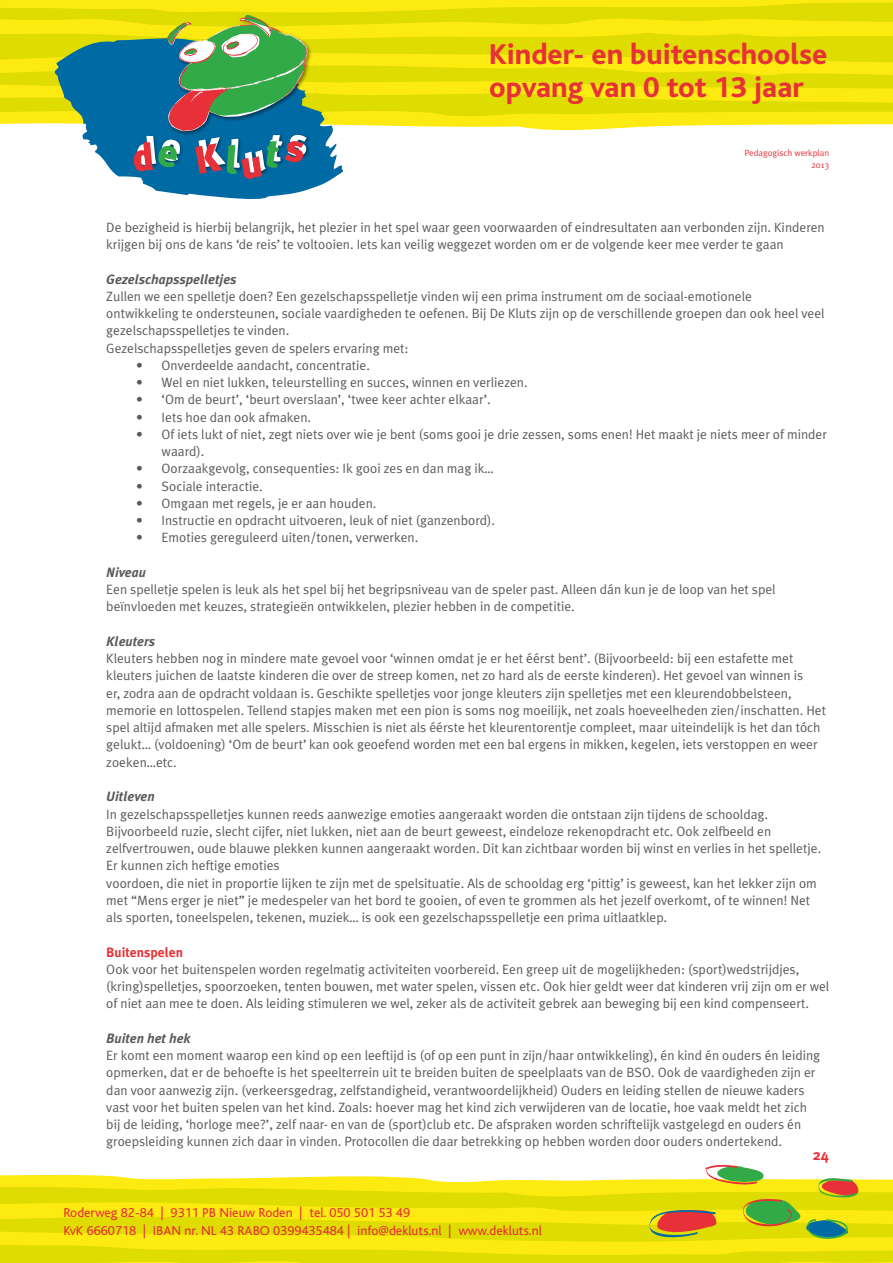
<style>
.page{position:relative;width:893px;height:1263px;background:#fff}
.page>*{position:absolute;margin:0;border:0;box-sizing:border-box;transform-origin:0 0}
.t1{font:800 30px/33px "Bliss";color:#e73037}
.t2{font:700 15px "Meta Plus";color:#e73137}
.t3{font:13.5px/17.2px "Meta Plus Normal";color:#5a5a5b}
.t4{font:13.5px/18px "Bliss";color:#e73037}
.t5{font:italic 700 13.5px "Meta Plus";color:#5a5a5b}
.t6{font:700 13.5px "Meta Plus";color:#e73137}
.t7{font:9px/12px "Meta Plus Normal";color:#e73137;text-align:right}
</style>
<div class="page">
<svg style="left:0;top:1164px;width:893px;height:99px;background:#e9e12d"></svg>
<svg style="left:141px;top:179px;width:191px;height:20px;fill:#006aa4"></svg>
<svg style="left:0;top:0;width:893px;height:179px"></svg>
<h1 class="t1" style="left:489px;top:38px;width:340px">Kinder- en buitenschoolse opvang van 0 tot 13 jaar</h1>
<p class="t7" style="left:744px;top:147px;width:86px">Pedagogisch werkplan<br>2013</p>
<p class="t3" style="left:106px;top:218px;width:720px">De bezigheid is hierbij belangrijk, het plezier in het spel waar geen voorwaarden of eindresultaten aan verbonden zijn. Kinderen krijgen bij ons de kans ‘de reis’ te voltooien. Iets kan veilig weggezet worden om er de volgende keer mee verder te gaan</p>
<p class="t5" style="left:106px;top:271px;width:132px">Gezelschapsspelletjes</p>
<p class="t3" style="left:106px;top:287px;width:720px">Zullen we een spelletje doen? Een gezelschapsspelletje vinden wij een prima instrument om de sociaal-emotionele ontwikkeling te ondersteunen, sociale vaardigheden te oefenen. Bij De Kluts zijn op de verschillende groepen dan ook heel veel gezelschapsspelletjes te vinden.<br>Gezelschapsspelletjes geven de spelers ervaring met:</p>
<p class="t3" style="left:136px;top:356px;width:235px">• Onverdeelde aandacht, concentratie.</p>
<p class="t3" style="left:136px;top:374px;width:393px">• Wel en niet lukken, teleurstelling en succes, winnen en verliezen.</p>
<p class="t3" style="left:136px;top:391px;width:356px">• ‘Om de beurt’, ‘beurt overslaan’, ‘twee keer achter elkaar’.</p>
<p class="t3" style="left:136px;top:408px;width:177px">• Iets hoe dan ook afmaken.</p>
<p class="t3" style="left:162px;top:425px;width:667px;text-indent:-26px">• Of iets lukt of niet, zegt niets over wie je bent (soms gooi je drie zessen, soms enen! Het maakt je niets meer of minder waard).</p>
<p class="t3" style="left:136px;top:460px;width:359px">• Oorzaakgevolg, consequenties: Ik gooi zes en dan mag ik…</p>
<p class="t3" style="left:136px;top:477px;width:128px">• Sociale interactie.</p>
<p class="t3" style="left:136px;top:494px;width:242px">• Omgaan met regels, je er aan houden.</p>
<p class="t3" style="left:136px;top:512px;width:360px">• Instructie en opdracht uitvoeren, leuk of niet (ganzenbord).</p>
<p class="t3" style="left:136px;top:529px;width:284px">• Emoties gereguleerd uiten/tonen, verwerken.</p>
<p class="t5" style="left:106px;top:564px;width:41px">Niveau</p>
<p class="t3" style="left:106px;top:581px;width:671px">Een spelletje spelen is leuk als het spel bij het begripsniveau van de speler past. Alleen dán kun je de loop van het spel beïnvloeden met keuzes, strategieën ontwikkelen, plezier hebben in de competitie.</p>
<p class="t5" style="left:106px;top:633px;width:50px">Kleuters</p>
<p class="t3" style="left:106px;top:650px;width:721px">Kleuters hebben nog in mindere mate gevoel voor ‘winnen omdat je er het éérst bent’. (Bijvoorbeeld: bij een estafette met kleuters juichen de laatste kinderen die over de streep komen, net zo hard als de eerste kinderen). Het gevoel van winnen is<br>er, zodra aan de opdracht voldaan is. Geschikte spelletjes voor jonge kleuters zijn spelletjes met een kleurendobbelsteen, memorie en lottospelen. Tellend stapjes maken met een pion is soms nog moeilijk, net zoals hoeveelheden zien/inschatten. Het spel altijd afmaken met alle spelers. Misschien is niet als éérste het kleurentorentje compleet, maar uiteindelijk is het dan tóch gelukt… (voldoening) ‘Om de beurt’ kan ook geoefend worden met een bal ergens in mikken, kegelen, iets verstoppen en weer zoeken…etc.</p>
<p class="t5" style="left:106px;top:789px;width:50px">Uitleven</p>
<p class="t3" style="left:106px;top:805px;width:716px">In gezelschapsspelletjes kunnen reeds aanwezige emoties aangeraakt worden die ontstaan zijn tijdens de schooldag.<br>Bijvoorbeeld ruzie, slecht cijfer, niet lukken, niet aan de beurt geweest, eindeloze rekenopdracht etc. Ook zelfbeeld en zelfvertrouwen, oude blauwe plekken kunnen aangeraakt worden. Dit kan zichtbaar worden bij winst en verlies in het spelletje.<br>Er kunnen zich heftige emoties<br>voordoen, die niet in proportie lijken te zijn met de spelsituatie. Als de schooldag erg ‘pittig’ is geweest, kan het lekker zijn om met “Mens erger je niet” je medespeler van het bord te gooien, of even te grommen als het jezelf overkomt, of te winnen! Net als sporten, toneelspelen, tekenen, muziek… is ook een gezelschapsspelletje een prima uitlaatklep.</p>
<p class="t6" style="left:106px;top:944px;width:78px">Buitenspelen</p>
<p class="t3" style="left:106px;top:960px;width:724px">Ook voor het buitenspelen worden regelmatig activiteiten voorbereid. Een greep uit de mogelijkheden: (sport)wedstrijdjes, (kring)spelletjes, spoorzoeken, tenten bouwen, met water spelen, vissen etc. Ook hier geldt weer dat kinderen vrij zijn om er wel of niet aan mee te doen. Als leiding stimuleren we wel, zeker als de activiteit gebrek aan beweging bij een kind compenseert.</p>
<p class="t5" style="left:106px;top:1030px;width:86px">Buiten het hek</p>
<p class="t3" style="left:106px;top:1046px;width:715px">Er komt een moment waarop een kind op een leeftijd is (of op een punt in zijn/haar ontwikkeling), én kind én ouders én leiding opmerken, dat er de behoefte is het speelterrein uit te breiden buiten de speelplaats van de BSO. Ook de vaardigheden zijn er dan voor aanwezig zijn. (verkeersgedrag, zelfstandigheid, verantwoordelijkheid) Ouders en leiding stellen de nieuwe kaders vast voor het buiten spelen van het kind. Zoals: hoever mag het kind zich verwijderen van de locatie, hoe vaak meldt het zich bij de leiding, ‘horloge mee?’, zelf naar- en van de (sport)club etc. De afspraken worden schriftelijk vastgelegd en ouders én groepsleiding kunnen zich daar in vinden. Protocollen die daar betrekking op hebben worden door ouders ondertekend.</p>
<p class="t4" style="left:63px;top:1203px;width:480px">Roderweg 82-84 | 9311 PB Nieuw Roden | tel. 050 501 53 49<br>KvK 6660718 | IBAN nr. NL 43 RABO 0399435484 | info@dekluts.nl | www.dekluts.nl</p>
<p class="t2" style="left:813px;top:1146px;width:18px">24</p>
</div>
